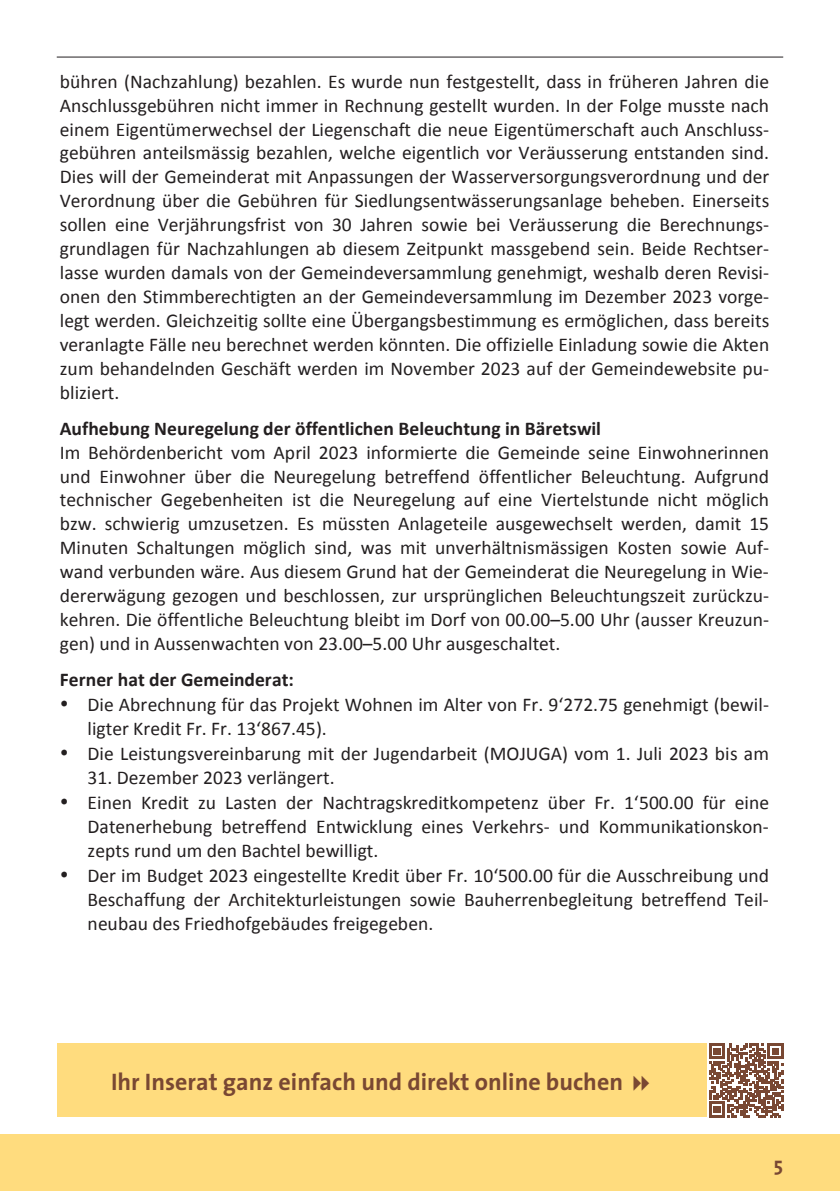
<style>
.page{position:relative;width:840px;height:1191px;background:#fff}
.page>*{position:absolute;margin:0;border:0;box-sizing:border-box;transform-origin:0 0}
.t1{font:700 24px "The Sans";color:#794833}
.t2{font:700 20px "The Sans";color:#794833}
.t3{font:19.6px/24px "Calibri";color:#231f20;text-align:justify}
.t4{font:700 19.6px "Calibri";letter-spacing:.005em;color:#231f20}
</style>
<div class="page">
<div style="left:0;top:1134px;width:839px;height:57px;background:#ffdc7e"></div>
<hr style="left:57px;top:57px;width:725px;height:1px;background:#231f20">
<div style="left:57px;top:1043px;width:649px;height:74px;background:#ffdc7e"></div>
<svg style="left:709px;top:1043px;width:73px;height:74px"></svg>
<p class="t3" style="left:60px;top:69px;width:710px">bühren (Nachzahlung) bezahlen. Es wurde nun festgestellt, dass in früheren Jahren die Anschlussgebühren nicht immer in Rechnung gestellt wurden. In der Folge musste nach einem Eigentümerwechsel der Liegenschaft die neue Eigentümerschaft auch Anschluss&shy;gebühren anteilsmässig bezahlen, welche eigentlich vor Veräusserung entstanden sind.<br>Dies will der Gemeinderat mit Anpassungen der Wasserversorgungsverordnung und der Verordnung über die Gebühren für Siedlungsentwässerungsanlage beheben. Einerseits sollen eine Verjährungsfrist von 30 Jahren sowie bei Veräusserung die Berechnungs&shy;grundlagen für Nachzahlungen ab diesem Zeitpunkt massgebend sein. Beide Rechtser&shy;lasse wurden damals von der Gemeindeversammlung genehmigt, weshalb deren Revisi&shy;onen den Stimmberechtigten an der Gemeindeversammlung im Dezember 2023 vorge&shy;legt werden. Gleichzeitig sollte eine Übergangsbestimmung es ermöglichen, dass bereits veranlagte Fälle neu berechnet werden könnten. Die offizielle Einladung sowie die Akten zum behandelnden Geschäft werden im November 2023 auf der Gemeindewebsite pu&shy;bliziert.</p>
<p class="t4" style="left:60px;top:415px;width:542px">Aufhebung Neuregelung der öffentlichen Beleuchtung in Bäretswil</p>
<p class="t3" style="left:60px;top:440px;width:710px">Im Behördenbericht vom April 2023 informierte die Gemeinde seine Einwohnerinnen und Einwohner über die Neuregelung betreffend öffentlicher Beleuchtung. Aufgrund technischer Gegebenheiten ist die Neuregelung auf eine Viertelstunde nicht möglich bzw. schwierig umzusetzen. Es müssten Anlageteile ausgewechselt werden, damit 15<br>Minuten Schaltungen möglich sind, was mit unverhältnismässigen Kosten sowie Auf&shy;wand verbunden wäre. Aus diesem Grund hat der Gemeinderat die Neuregelung in Wie&shy;dererwägung gezogen und beschlossen, zur ursprünglichen Beleuchtungszeit zurückzu&shy;kehren. Die öffentliche Beleuchtung bleibt im Dorf von 00.00–5.00 Uhr (ausser Kreuzun&shy;gen) und in Aussenwachten von 23.00–5.00 Uhr ausgeschaltet.</p>
<p class="t4" style="left:60px;top:667px;width:235px">Ferner hat der Gemeinderat:</p>
<p class="t3" style="left:88px;top:693px;width:682px;text-indent:-28px">• Die Abrechnung für das Projekt Wohnen im Alter von Fr. 9‘272.75 genehmigt (bewil&shy;ligter Kredit Fr. Fr. 13‘867.45).</p>
<p class="t3" style="left:60px;top:741px;width:710px">• Die Leistungsvereinbarung mit der Jugendarbeit (MOJUGA) vom 1. Juli 2023 bis am</p>
<p class="t3" style="left:88px;top:765px;width:248px">31. Dezember 2023 verlängert.</p>
<p class="t3" style="left:88px;top:790px;width:682px;text-indent:-28px">• Einen Kredit zu Lasten der Nachtragskreditkompetenz über Fr. 1‘500.00 für eine Datenerhebung betreffend Entwicklung eines Verkehrs- und Kommunikationskon&shy;zepts rund um den Bachtel bewilligt.</p>
<p class="t3" style="left:88px;top:863px;width:682px;text-indent:-28px">• Der im Budget 2023 eingestellte Kredit über Fr. 10‘500.00 für die Ausschreibung und Beschaffung der Architekturleistungen sowie Bauherrenbegleitung betreffend Teil&shy;neubau des Friedhofgebäudes freigegeben.</p>
<p class="t1" style="left:111px;top:1061px;width:513px">Ihr Inserat ganz einfach und direkt online buchen</p>
<p class="t2" style="left:773px;top:1147px;width:11px">5</p>
</div>
